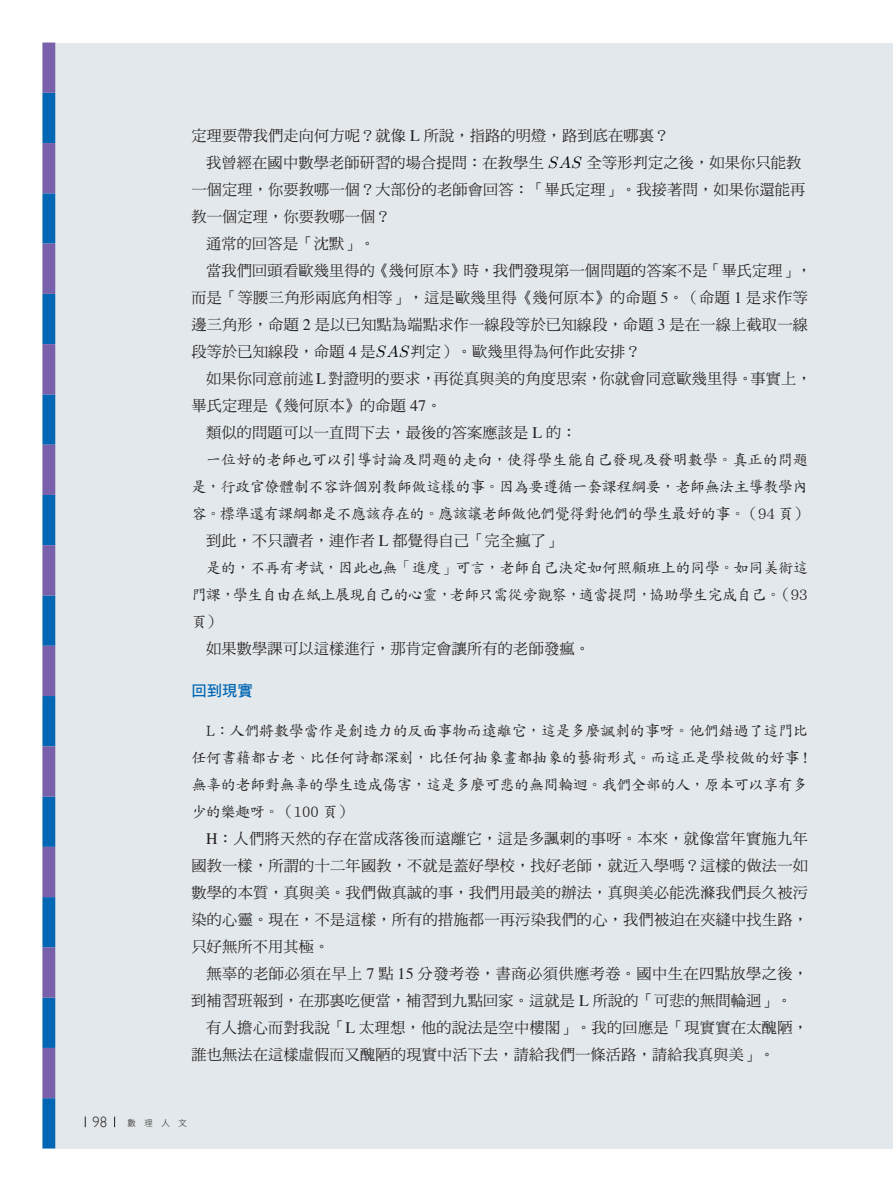
<style>
.page{position:relative;width:893px;height:1191px;background:#fff}
.page>*{position:absolute;margin:0;border:0;box-sizing:border-box;transform-origin:0 0}
.t1{font:15.45px "DF Hei Std W7";color:#0166b3}
.t2{font:15.15px "DF Ming Std W5";letter-spacing:.01em;color:#231f20}
.t3{font:15.15px "DF Kai Shu Std W5";letter-spacing:-.035em;color:#231f20}
.t4{font:15.15px "DF Kai Shu Std W5";letter-spacing:-.01em;color:#231f20}
.t5{font:15.15px "DF Ming Std W5";letter-spacing:.03em;color:#231f20}
.t6{font:300 14.85px "Gill Sans";color:#231f20}
.t7{font:8.55px "DF Hei Std W3";color:#231f20}
.s1{font-family:"Times";font-size:15.9px}
.s2{font-family:"CMMI10";font-size:16.5px;color:#000}
</style>
<div class="page">
<div style="left:43px;top:43px;width:850px;height:1105px;background:#e2e8eb"></div>
<div style="left:43px;top:93px;width:12px;height:50px;background:#0166b3"></div>
<div style="left:43px;top:193px;width:12px;height:51px;background:#0166b3"></div>
<div style="left:43px;top:294px;width:12px;height:50px;background:#0166b3"></div>
<div style="left:43px;top:394px;width:12px;height:51px;background:#0166b3"></div>
<div style="left:43px;top:495px;width:12px;height:50px;background:#0166b3"></div>
<div style="left:43px;top:595px;width:12px;height:51px;background:#0166b3"></div>
<div style="left:43px;top:696px;width:12px;height:50px;background:#0166b3"></div>
<div style="left:43px;top:796px;width:12px;height:51px;background:#0166b3"></div>
<div style="left:43px;top:897px;width:12px;height:50px;background:#0166b3"></div>
<div style="left:43px;top:997px;width:12px;height:51px;background:#0166b3"></div>
<div style="left:43px;top:1098px;width:12px;height:50px;background:#0166b3"></div>
<div style="left:43px;top:43px;width:12px;height:50px;background:#7960aa"></div>
<div style="left:43px;top:143px;width:12px;height:50px;background:#7960aa"></div>
<div style="left:43px;top:244px;width:12px;height:50px;background:#7960aa"></div>
<div style="left:43px;top:344px;width:12px;height:50px;background:#7960aa"></div>
<div style="left:43px;top:445px;width:12px;height:50px;background:#7960aa"></div>
<div style="left:43px;top:545px;width:12px;height:50px;background:#7960aa"></div>
<div style="left:43px;top:646px;width:12px;height:50px;background:#7960aa"></div>
<div style="left:43px;top:746px;width:12px;height:50px;background:#7960aa"></div>
<div style="left:43px;top:847px;width:12px;height:50px;background:#7960aa"></div>
<div style="left:43px;top:947px;width:12px;height:50px;background:#7960aa"></div>
<div style="left:43px;top:1048px;width:12px;height:50px;background:#7960aa"></div>
<p class="t2" style="left:191px;top:127px;width:479px">定理要帶我們走向何方呢？就像 <span class="s1">L</span> 所說，指路的明燈，路到底在哪裏？</p>
<p class="t2" style="left:206px;top:154px;width:597px">我曾經在國中數學老師研習的場合提問：在教學生 <span class="s2">SAS</span> 全等形判定之後，如果你只能教</p>
<p class="t2" style="left:191px;top:181px;width:615px">一個定理，你要教哪一個？大部份的老師會回答：「畢氏定理」。我接著問，如果你還能再</p>
<p class="t2" style="left:191px;top:208px;width:201px">教一個定理，你要教哪一個？</p>
<p class="t2" style="left:206px;top:235px;width:170px">通常的回答是「沈默」。</p>
<p class="t2" style="left:206px;top:262px;width:607px">當我們回頭看歐幾里得的《幾何原本》時，我們發現第一個問題的答案不是「畢氏定理」，</p>
<p class="t2" style="left:191px;top:289px;width:618px">而是「等腰三角形兩底角相等」，這是歐幾里得《幾何原本》的命題 <span class="s1">5</span>。（命題 <span class="s1">1</span> 是求作等</p>
<p class="t2" style="left:191px;top:316px;width:618px">邊三角形，命題 <span class="s1">2</span> 是以已知點為端點求作一線段等於已知線段，命題 <span class="s1">3</span> 是在一線上截取一線</p>
<p class="t2" style="left:191px;top:343px;width:451px">段等於已知線段，命題 <span class="s1">4</span> 是<span class="s2">SAS</span>判定）。歐幾里得為何作此安排？</p>
<p class="t2" style="left:206px;top:370px;width:607px">如果你同意前述 <span class="s1">L</span> 對證明的要求，再從真與美的角度思索，你就會同意歐幾里得。事實上，</p>
<p class="t2" style="left:191px;top:397px;width:252px">畢氏定理是《幾何原本》的命題 <span class="s1">47</span>。</p>
<p class="t2" style="left:206px;top:424px;width:372px">類似的問題可以一直問下去，最後的答案應該是 <span class="s1">L</span> 的：</p>
<p class="t4" style="left:206px;top:451px;width:603px">一位好的老師也可以引導討論及問題的走向，使得學生能自己發現及發明數學。真正的問題</p>
<p class="t3" style="left:191px;top:478px;width:618px">是，行政官僚體制不容許個別教師做這樣的事。因為要遵循一套課程綱要，老師無法主導教學內</p>
<p class="t3" style="left:191px;top:505px;width:618px">容。標準還有課綱都是不應該存在的。應該讓老師做他們覺得對他們的學生最好的事。（94 頁）</p>
<p class="t2" style="left:206px;top:532px;width:357px">到此，不只讀者，連作者 <span class="s1">L</span> 都覺得自己「完全瘋了」</p>
<p class="t3" style="left:206px;top:559px;width:603px">是的，不再有考試，因此也無「進度」可言，老師自己決定如何照顧班上的同學。如同美術這</p>
<p class="t3" style="left:191px;top:586px;width:618px">門課，學生自由在紙上展現自己的心靈，老師只需從旁觀察，適當提問，協助學生完成自己。（93</p>
<p class="t3" style="left:191px;top:613px;width:31px">頁）</p>
<p class="t2" style="left:206px;top:640px;width:385px">如果數學課可以這樣進行，那肯定會讓所有的老師發瘋。</p>
<p class="t1" style="left:191px;top:682px;width:63px">回到現實</p>
<p class="t3" style="left:206px;top:722px;width:603px">L：人們將數學當作是創造力的反面事物而遠離它，這是多麼諷刺的事呀。他們錯過了這門比</p>
<p class="t3" style="left:191px;top:749px;width:618px">任何書藉都古老、比任何詩都深刻，比任何抽象畫都抽象的藝術形式。而這正是學校做的好事 !</p>
<p class="t3" style="left:191px;top:776px;width:618px">無辜的老師對無辜的學生造成傷害，這是多麼可悲的無間輪迴。我們全部的人，原本可以享有多</p>
<p class="t3" style="left:191px;top:803px;width:162px">少的樂趣呀。（100 頁）</p>
<p class="t2" style="left:206px;top:830px;width:603px"><span class="s1">H</span>：人們將天然的存在當成落後而遠離它，這是多諷刺的事呀。本來，就像當年實施九年</p>
<p class="t2" style="left:191px;top:857px;width:618px">國教一樣，所謂的十二年國教，不就是蓋好學校，找好老師，就近入學嗎？這樣的做法一如</p>
<p class="t2" style="left:191px;top:884px;width:618px">數學的本質，真與美。我們做真誠的事，我們用最美的辦法，真與美必能洗滌我們長久被污</p>
<p class="t2" style="left:191px;top:911px;width:618px">染的心靈。現在，不是這樣，所有的措施都一再污染我們的心，我們被迫在夾縫中找生路，</p>
<p class="t2" style="left:191px;top:938px;width:140px">只好無所不用其極。</p>
<p class="t5" style="left:206px;top:965px;width:603px">無辜的老師必須在早上 <span class="s1">7</span> 點 <span class="s1">15</span> 分發考卷，書商必須供應考卷。國中生在四點放學之後，</p>
<p class="t2" style="left:191px;top:992px;width:602px">到補習班報到，在那裏吃便當，補習到九點回家。這就是 <span class="s1">L</span> 所說的「可悲的無間輪迴」。</p>
<p class="t2" style="left:206px;top:1019px;width:603px">有人擔心而對我說「<span class="s1">L</span> 太理想，他的說法是空中樓閣」。我的回應是「現實實在太醜陋，</p>
<p class="t2" style="left:191px;top:1046px;width:585px">誰也無法在這樣虛假而又醜陋的現實中活下去，請給我們一條活路，請給我真與美」。</p>
<p class="t6" style="left:92px;top:1113px;width:16px">98</p>
<p class="t7" style="left:128px;top:1118px;width:61px">數　理　人　文</p>
</div>
